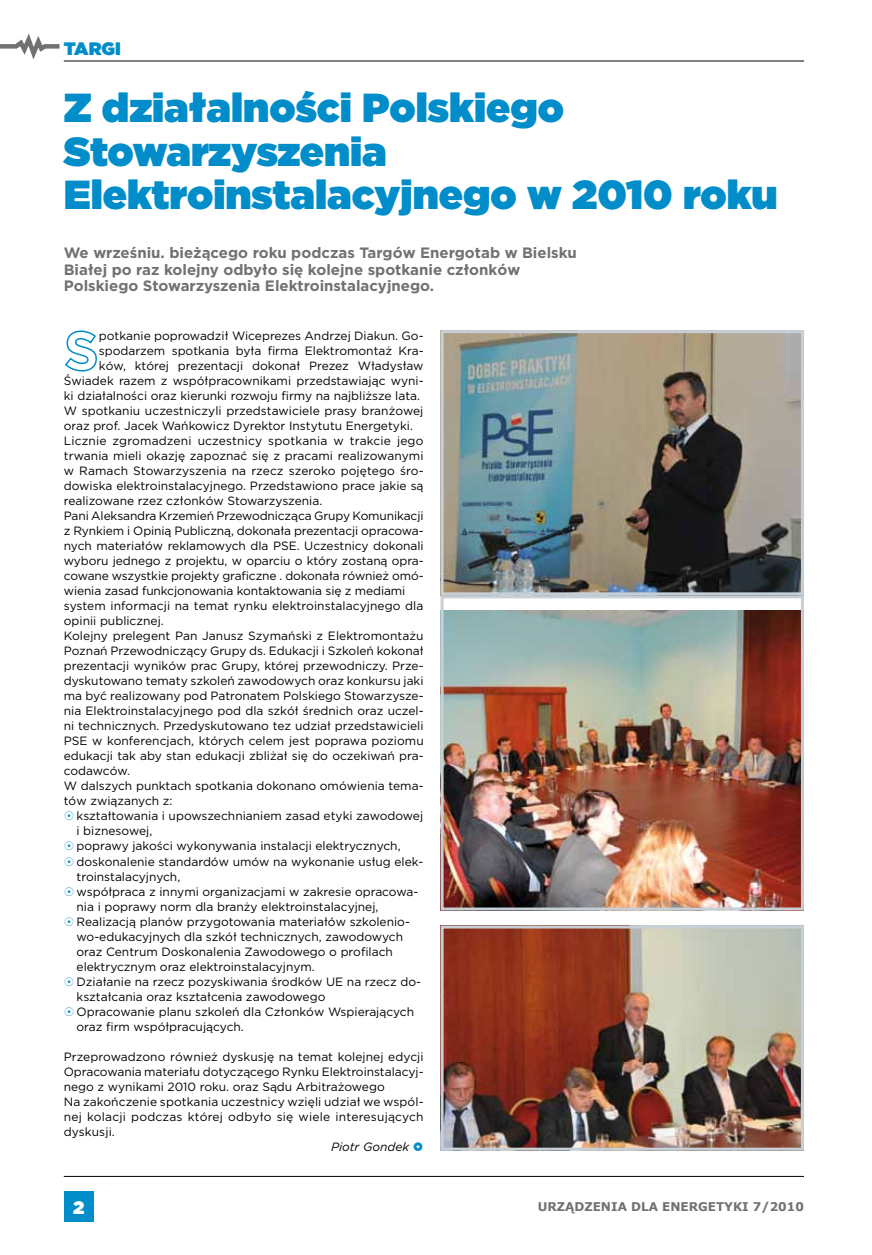
<style>
.page{position:relative;width:872px;height:1255px;background:#fff}
.page>*{position:absolute;margin:0;border:0;box-sizing:border-box;transform-origin:0 0}
.t1{font:40.5px/43.5px "Gotham Ultra PL";color:#008dc9}
.t2{font:18px "Gotham Ultra PL";color:#008dc9}
.t3{font:18px "Gotham Ultra PL";color:#fff}
.t4{font:15px/16.5px "Gotham Bold PL";color:#707172}
.t5{font:12px/15px "Gotham Book PL";color:#000}
.t6{font:700 12px "Verdana";color:#707172}
.t7{font:12px "Gotham Book PL Italic";color:#000}
</style>
<div class="page">
<hr style="left:64px;top:1175px;width:740px;height:1px;background:#000">
<hr style="left:64px;top:61px;width:740px;height:1px;background:#000">
<svg style="left:0;top:33px;width:64px;height:29px"></svg>
<div style="left:64px;top:1191px;width:30px;height:30px;background:#008dc9"></div>
<svg style="left:64px;top:330px;width:33px;height:42px"></svg>
<img style="left:444px;top:334px;width:356px;height:257px">
<div style="left:440px;top:330px;width:364px;height:265px;border:3px solid #c7cfd6"></div>
<img style="left:444px;top:610px;width:356px;height:296px">
<div style="left:440px;top:595px;width:364px;height:315px;border:3px solid #c7cfd6"></div>
<img style="left:444px;top:929px;width:356px;height:217px">
<div style="left:440px;top:925px;width:364px;height:225px;border:3px solid #c7cfd6"></div>
<h2 class="t2" style="left:64px;top:38px;width:59px">targi</h2>
<h1 class="t1" style="left:64px;top:85px;width:715px">Z działalności Polskiego<br>Stowarzyszenia<br>Elektroinstalacyjnego w 2010 roku</h1>
<p class="t4" style="left:64px;top:244px;width:514px">We wrześniu. bieżącego roku podczas Targów Energotab w Bielsku<br>Białej po raz kolejny odbyło się kolejne spotkanie członków<br>Polskiego Stowarzyszenia Elektroinstalacyjnego.</p>
<p class="t5" style="left:99px;top:328px;width:326px">potkanie poprowadził Wiceprezes Andrzej Diakun. Go-</p>
<p class="t5" style="left:99px;top:343px;width:326px">spodarzem spotkania była firma Elektromontaż Kra-</p>
<p class="t5" style="left:99px;top:358px;width:326px">ków, której prezentacji dokonał Prezez Władysław</p>
<p class="t5" style="left:64px;top:373px;width:361px">Świadek razem z współpracownikami przedstawiając wyni-</p>
<p class="t5" style="left:64px;top:388px;width:358px">ki działalności oraz kierunki rozwoju firmy na najbliższe lata.</p>
<p class="t5" style="left:64px;top:403px;width:361px">W spotkaniu uczestniczyli przedstawiciele prasy branżowej</p>
<p class="t5" style="left:64px;top:418px;width:351px">oraz prof. Jacek Wańkowicz Dyrektor Instytutu Energetyki.</p>
<p class="t5" style="left:64px;top:433px;width:361px">Licznie zgromadzeni uczestnicy spotkania w trakcie jego</p>
<p class="t5" style="left:64px;top:448px;width:361px">trwania mieli okazję zapoznać się z pracami realizowanymi</p>
<p class="t5" style="left:64px;top:463px;width:361px">w Ramach Stowarzyszenia na rzecz szeroko pojętego śro-</p>
<p class="t5" style="left:64px;top:478px;width:361px">dowiska elektroinstalacyjnego. Przedstawiono prace jakie są</p>
<p class="t5" style="left:64px;top:493px;width:260px">realizowane rzez członków Stowarzyszenia.</p>
<p class="t5" style="left:64px;top:508px;width:361px">Pani Aleksandra Krzemień Przewodnicząca Grupy Komunikacji</p>
<p class="t5" style="left:64px;top:523px;width:361px">z Rynkiem i Opinią Publiczną, dokonała prezentacji opracowa-</p>
<p class="t5" style="left:64px;top:538px;width:361px">nych materiałów reklamowych dla PSE. Uczestnicy dokonali</p>
<p class="t5" style="left:64px;top:553px;width:361px">wyboru jednego z projektu, w oparciu o który zostaną opra-</p>
<p class="t5" style="left:64px;top:568px;width:361px">cowane wszystkie projekty graficzne . dokonała również omó-</p>
<p class="t5" style="left:64px;top:583px;width:343px">wienia zasad funkcjonowania kontaktowania się z mediami</p>
<p class="t5" style="left:64px;top:598px;width:361px">system informacji na temat rynku elektroinstalacyjnego dla</p>
<p class="t5" style="left:64px;top:613px;width:101px">opinii publicznej.</p>
<p class="t5" style="left:64px;top:628px;width:361px">Kolejny prelegent Pan Janusz Szymański z Elektromontażu</p>
<p class="t5" style="left:64px;top:643px;width:361px">Poznań Przewodniczący Grupy ds. Edukacji i Szkoleń kokonał</p>
<p class="t5" style="left:64px;top:658px;width:361px">prezentacji wyników prac Grupy, której przewodniczy. Prze-</p>
<p class="t5" style="left:64px;top:673px;width:361px">dyskutowano tematy szkoleń zawodowych oraz konkursu jaki</p>
<p class="t5" style="left:64px;top:688px;width:361px">ma być realizowany pod Patronatem Polskiego Stowarzysze-</p>
<p class="t5" style="left:64px;top:703px;width:361px">nia Elektroinstalacyjnego pod dla szkół średnich oraz uczel-</p>
<p class="t5" style="left:64px;top:718px;width:361px">ni technicznych. Przedyskutowano tez udział przedstawicieli</p>
<p class="t5" style="left:64px;top:733px;width:361px">PSE w konferencjach, których celem jest poprawa poziomu</p>
<p class="t5" style="left:64px;top:748px;width:361px">edukacji tak aby stan edukacji zbliżał się do oczekiwań pra-</p>
<p class="t5" style="left:64px;top:763px;width:68px">codawców.</p>
<p class="t5" style="left:64px;top:778px;width:361px">W dalszych punktach spotkania dokonano omówienia tema-</p>
<p class="t5" style="left:64px;top:793px;width:110px">tów związanych z:</p>
<p class="t5" style="left:77px;top:808px;width:348px">kształtowania i upowszechnianiem zasad etyki zawodowej</p>
<p class="t5" style="left:77px;top:823px;width:77px">i biznesowej,</p>
<p class="t5" style="left:77px;top:838px;width:325px">poprawy jakości wykonywania instalacji elektrycznych,</p>
<p class="t5" style="left:77px;top:853px;width:348px">doskonalenie standardów umów na wykonanie usług elek-</p>
<p class="t5" style="left:77px;top:868px;width:105px">troinstalacyjnych,</p>
<p class="t5" style="left:77px;top:883px;width:343px">współpraca z innymi organizacjami w zakresie opracowa-</p>
<p class="t5" style="left:77px;top:898px;width:303px">nia i poprawy norm dla branży elektroinstalacyjnej,</p>
<p class="t5" style="left:77px;top:913px;width:335px">Realizacją planów przygotowania materiałów szkolenio-</p>
<p class="t5" style="left:77px;top:928px;width:328px">wo-edukacyjnych dla szkół technicznych, zawodowych</p>
<p class="t5" style="left:77px;top:943px;width:318px">oraz Centrum Doskonalenia Zawodowego o profilach</p>
<p class="t5" style="left:77px;top:958px;width:240px">elektrycznym oraz elektroinstalacyjnym.</p>
<p class="t5" style="left:77px;top:973px;width:346px">Działanie na rzecz pozyskiwania środków UE na rzecz do-</p>
<p class="t5" style="left:77px;top:988px;width:250px">kształcania oraz kształcenia zawodowego</p>
<p class="t5" style="left:77px;top:1003px;width:339px">Opracowanie planu szkoleń dla Członków Wspierających</p>
<p class="t5" style="left:77px;top:1018px;width:169px">oraz firm współpracujących.</p>
<p class="t5" style="left:64px;top:1048px;width:361px">Przeprowadzono również dyskusję na temat kolejnej edycji Opracowania materiału dotyczącego Rynku Elektroinstalacyj&shy;nego z wynikami 2010 roku. oraz Sądu Arbitrażowego<br>Na zakończenie spotkania uczestnicy wzięli udział we wspól&shy;nej kolacji podczas której odbyło się wiele interesujących dyskusji.</p>
<p class="t7" style="left:331px;top:1139px;width:80px">Piotr Gondek</p>
<h2 class="t3" style="left:73px;top:1196px;width:13px">2</h2>
<p class="t6" style="left:538px;top:1198px;width:268px">URZĄDZENIA DLA ENERGETYKI 7/2010</p>
</div>
